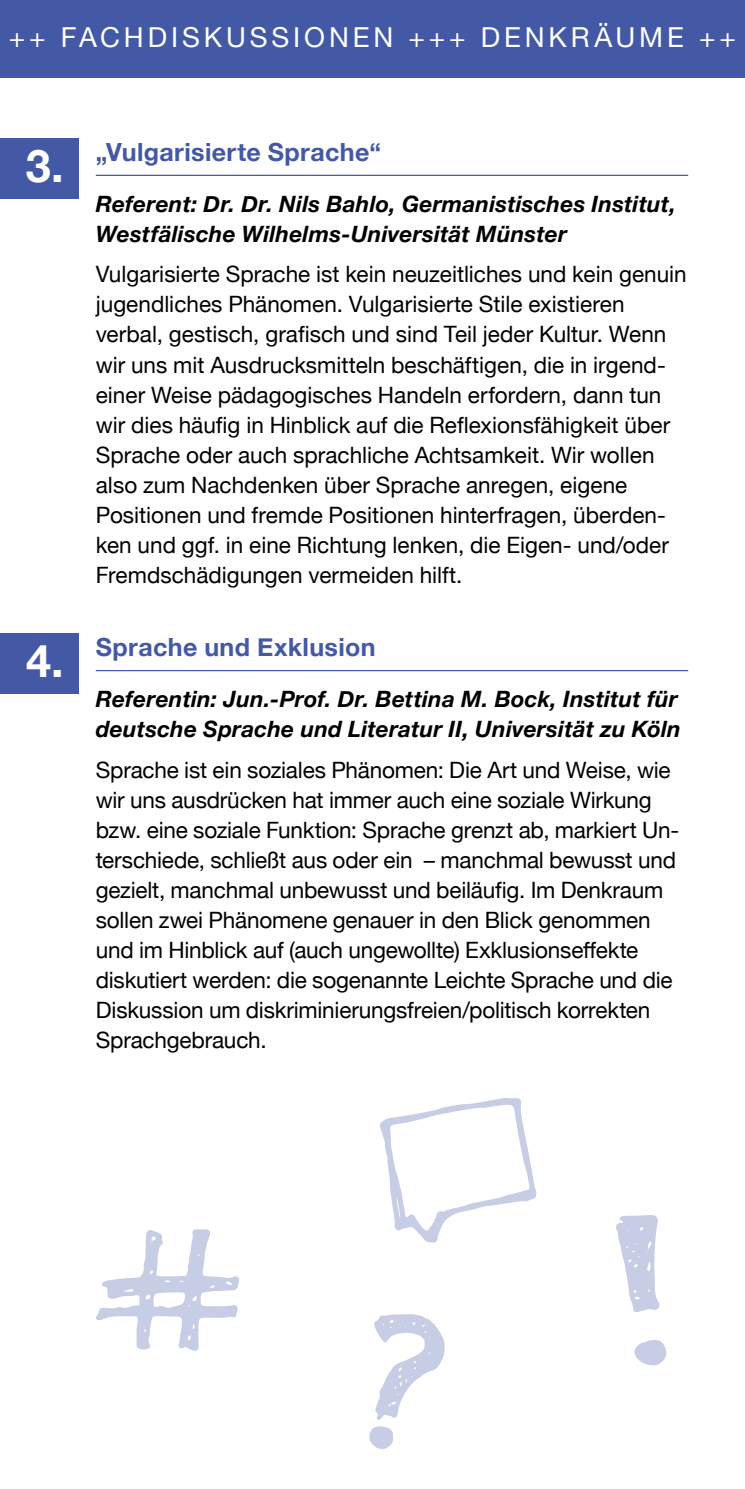
<style>
.page{position:relative;width:745px;height:1489px;background:#fff}
.page>*{position:absolute;margin:0;border:0;box-sizing:border-box;transform-origin:0 0}
.t1{font:700 45px "Helvetica Neue";color:#fff}
.t2{font:27.5px "Helvetica Neue";letter-spacing:.14em;color:#fff}
.t3{font:700 25px "Helvetica Neue";letter-spacing:.015em;color:#4359a5}
.t4{font:22.5px/30px "Helvetica Neue";letter-spacing:-.005em;color:#000}
.t5{font:italic 700 22.5px/30px "Helvetica Neue";letter-spacing:.01em;color:#000}
</style>
<div class="page">
<div style="left:0;top:0;width:744px;height:78px;background:#4359a5"></div>
<hr style="left:96px;top:175px;width:591px;height:1px;background:#4359a5">
<hr style="left:96px;top:670px;width:591px;height:1px;background:#4359a5">
<div style="left:0;top:633px;width:78px;height:60px;background:#4359a5"></div>
<hr style="left:744px;top:575px;width:1px;height:60px;background:#4359a5">
<svg style="left:96px;top:1229px;width:143px;height:122px"></svg>
<svg style="left:374px;top:1314px;width:70px;height:105px"></svg>
<svg style="left:369px;top:1426px;width:24px;height:22px"></svg>
<svg style="left:616px;top:1215px;width:43px;height:97px"></svg>
<svg style="left:634px;top:1340px;width:32px;height:25px"></svg>
<svg style="left:380px;top:1098px;width:156px;height:144px"></svg>
<div style="left:0;top:138px;width:78px;height:60px;background:#4359a5"></div>
<p class="t2" style="left:9px;top:18px;width:728px">++ FACHDISKUSSIONEN +++ DENKRÄUME ++</p>
<h1 class="t1" style="left:26px;top:130px;width:40px">3.</h1>
<h1 class="t1" style="left:26px;top:626px;width:39px">4.</h1>
<p class="t3" style="left:96px;top:132px;width:286px">„Vulgarisierte Sprache“</p>
<p class="t5" style="left:96px;top:189px;width:581px">Referent: Dr. Dr. Nils Bahlo, Germanistisches Institut,<br>Westfälische Wilhelms-Universität Münster</p>
<p class="t4" style="left:96px;top:261px;width:592px">Vulgarisierte Sprache ist kein neuzeitliches und kein genuin jugendliches Phänomen. Vulgarisierte Stile existieren verbal, gestisch, grafisch und sind Teil jeder Kultur. Wenn wir uns mit Ausdrucksmitteln beschäftigen, die in irgend&shy;einer Weise pädagogisches Handeln erfordern, dann tun wir dies häufig in Hinblick auf die Reflexionsfähigkeit über Sprache oder auch sprachliche Achtsamkeit. Wir wollen also zum Nachdenken über Sprache anregen, eigene Positionen und fremde Positionen hinterfragen, überden&shy;ken und ggf. in eine Richtung lenken, die Eigen- und/oder Fremdschädigungen vermeiden hilft.</p>
<p class="t3" style="left:96px;top:627px;width:281px">Sprache und Exklusion</p>
<p class="t5" style="left:96px;top:684px;width:586px">Referentin: Jun.-Prof. Dr. Bettina M. Bock, Institut für deutsche Sprache und Literatur II, Universität zu Köln</p>
<p class="t4" style="left:96px;top:756px;width:584px">Sprache ist ein soziales Phänomen: Die Art und Weise, wie wir uns ausdrücken hat immer auch eine soziale Wirkung bzw. eine soziale Funktion: Sprache grenzt ab, markiert Un&shy;terschiede, schließt aus oder ein – manchmal bewusst und gezielt, manchmal unbewusst und beiläufig. Im Denkraum sollen zwei Phänomene genauer in den Blick genommen und im Hinblick auf (auch ungewollte) Exklusionseffekte diskutiert werden: die sogenannte Leichte Sprache und die Diskussion um diskriminierungsfreien/politisch korrekten Sprachgebrauch.</p>
</div>
